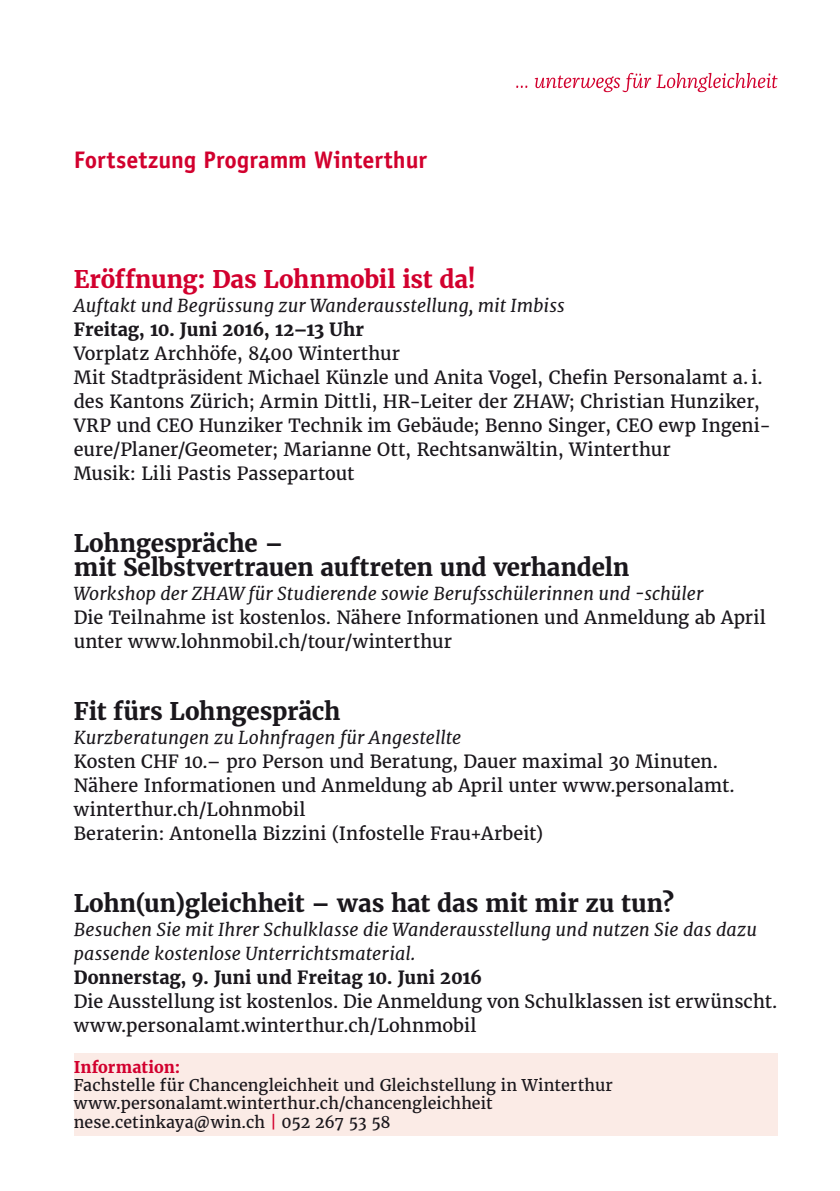
<style>
.page{position:relative;width:840px;height:1191px;background:#fff}
.page>*{position:absolute;margin:0;border:0;box-sizing:border-box;transform-origin:0 0}
.t1{font:700 24px/24px "Merriweather";letter-spacing:-.005em;color:#1a171c}
.t2{font:700 24px "Officina Sans";letter-spacing:.005em;color:#d2002e}
.t3{font:700 24px "Merriweather";letter-spacing:-.01em;color:#d2002e}
.t4{font:18px/24px "Merriweather";letter-spacing:.005em;color:#1a171c}
.t5{font:italic 18px/24px "Merriweather";color:#1a171c}
.t6{font:700 18px "Merriweather";color:#1a171c}
.t7{font:16px/18.6px "Merriweather";letter-spacing:.01em;color:#1a171c}
.t8{font:700 16px "Merriweather";letter-spacing:.005em;color:#d2002e}
.s1{color:#d2002e}
</style>
<div class="page">
<svg style="left:516px;top:86px;width:11px;height:2px"></svg>
<svg style="left:534px;top:73px;width:243px;height:19px"></svg>
<div style="left:74px;top:1053px;width:703px;height:83px;background:#fbebe6"></div>
<h1 class="t2" style="left:74px;top:145px;width:354px">Fortsetzung Programm Winterthur</h1>
<h1 class="t3" style="left:74px;top:264px;width:403px">Eröffnung: Das Lohnmobil ist da!</h1>
<p class="t5" style="left:74px;top:294px;width:492px">Auftakt und Begrüssung zur Wanderausstellung, mit Imbiss</p>
<p class="t6" style="left:74px;top:318px;width:292px">Freitag, 10. Juni 2016, 12–13 Uhr</p>
<p class="t4" style="left:74px;top:342px;width:698px">Vorplatz Archhöfe, 8400 Winterthur<br>Mit Stadtpräsident Michael Künzle und Anita Vogel, Chefin Personalamt a. i. des Kantons Zürich; Armin Dittli, HR-Leiter der ZHAW; Christian Hunziker, VRP und CEO Hunziker Technik im Gebäude; Benno Singer, CEO ewp Ingeni&shy;eure/Planer/Geometer; Marianne Ott, Rechtsanwältin, Winterthur<br>Musik: Lili Pastis Passepartout</p>
<h1 class="t1" style="left:74px;top:531px;width:557px">Lohngespräche –<br>mit Selbstvertrauen auftreten und verhandeln</h1>
<p class="t5" style="left:74px;top:582px;width:631px">Workshop der ZHAW für Studierende sowie Berufsschülerinnen und -schüler</p>
<p class="t4" style="left:74px;top:606px;width:693px">Die Teilnahme ist kostenlos. Nähere Informationen und Anmeldung ab April unter www.lohnmobil.ch/tour/winterthur</p>
<h1 class="t1" style="left:74px;top:699px;width:268px">Fit fürs Lohngespräch</h1>
<p class="t5" style="left:74px;top:726px;width:389px">Kurzberatungen zu Lohnfragen für Angestellte</p>
<p class="t4" style="left:74px;top:750px;width:662px">Kosten CHF 10.– pro Person und Beratung, Dauer maximal 30 Minuten.<br>Nähere Informationen und Anmeldung ab April unter www.personalamt. winterthur.ch/Lohnmobil<br>Beraterin: Antonella Bizzini (Infostelle Frau+Arbeit)</p>
<h1 class="t1" style="left:74px;top:891px;width:601px">Lohn(un)gleichheit – was hat das mit mir zu tun?</h1>
<p class="t5" style="left:74px;top:918px;width:684px">Besuchen Sie mit Ihrer Schulklasse die Wanderausstellung und nutzen Sie das dazu passende kostenlose Unterrichtsmaterial.</p>
<p class="t6" style="left:74px;top:966px;width:410px">Donnerstag, 9. Juni und Freitag 10. Juni 2016</p>
<p class="t4" style="left:74px;top:990px;width:704px">Die Ausstellung ist kostenlos. Die Anmeldung von Schulklassen ist erwünscht. www.personalamt.winterthur.ch/Lohnmobil</p>
<p class="t8" style="left:74px;top:1057px;width:108px">Information:</p>
<p class="t7" style="left:74px;top:1076px;width:540px">Fachstelle für Chancengleichheit und Gleichstellung in Winterthur www.personalamt.winterthur.ch/chancengleichheit nese.cetinkaya@win.ch <span class="s1">|</span> 052 267 53 58</p>
</div>
